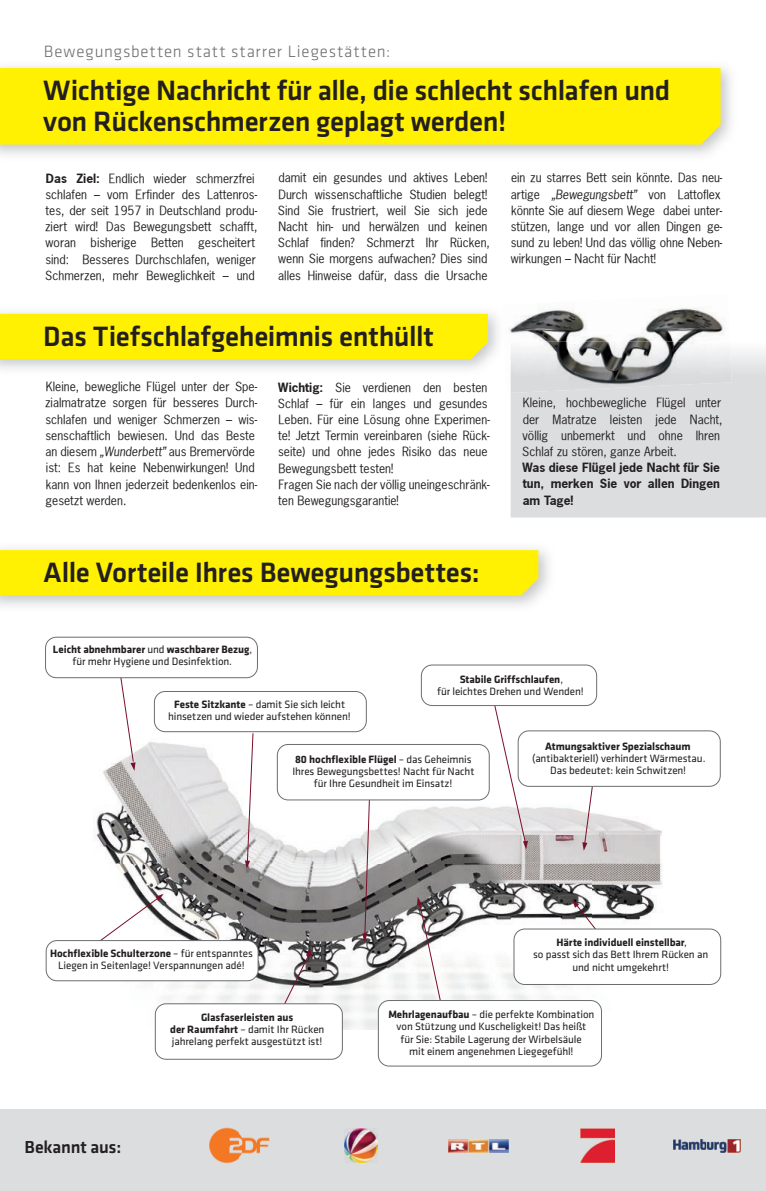
<style>
.page{position:relative;width:766px;height:1191px;background:#fff}
.page>*{position:absolute;margin:0;border:0;box-sizing:border-box;transform-origin:0 0}
.t1{font:500 29px/30.4px "Klavika";letter-spacing:-.015em;color:#231f20}
.t2{font:500 18px "Klavika";letter-spacing:-.01em;color:#231f20}
.t3{font:300 17px "Klavika";letter-spacing:.05em;color:#6c6d70}
.t4{font:12px/16.2px "News Gothic";color:#231f20}
.t5{font:700 12px/16.2px "News Gothic";color:#231f20;text-align:justify}
.t6{font:11px/12.2px "Klavika";letter-spacing:-.01em;color:#231f20;text-align:center}
.t7{font:700 11px "Klavika";letter-spacing:-.01em;color:#231f20}
.s1{font-weight:700}
.s2{font-style:italic}
</style>
<div class="page">
<div style="left:510px;top:351px;width:255px;height:166px;background:#dcdddf"></div>
<div style="left:0;top:314px;width:488px;height:45px;background:#fff101"></div>
<img style="left:0;top:66px;width:731px;height:89px">
<div style="left:0;top:68px;width:720px;height:77px;background:#fff101"></div>
<div style="left:0;top:550px;width:538px;height:45px;background:#fff101"></div>
<img style="left:509px;top:307px;width:216px;height:35px">
<img style="left:510px;top:342px;width:221px;height:51px">
<svg style="left:45px;top:636px;width:676px;height:430px"></svg>
<div style="left:0;top:1108px;width:765px;height:83px;background:#dcdddf"></div>
<img style="left:210px;top:1127px;width:59px;height:36px">
<img style="left:448px;top:1139px;width:60px;height:13px">
<img style="left:344px;top:1128px;width:34px;height:34px">
<img style="left:580px;top:1128px;width:34px;height:34px">
<img style="left:673px;top:1139px;width:67px;height:13px">
<h3 class="t3" style="left:44px;top:42px;width:348px">Bewegungsbetten statt starrer Liegestätten:</h3>
<h1 class="t1" style="left:43px;top:76px;width:628px">Wichtige Nachricht für alle, die schlecht schlafen und von Rückenschmerzen geplagt werden!</h1>
<p class="t4" style="left:45px;top:170px;width:214px"><span class="s1">Das Ziel:</span> Endlich wieder schmerzfrei schlafen – vom Erfinder des Lattenros&shy;tes, der seit 1957 in Deutschland produ&shy;ziert wird! Das Bewegungsbett schafft, woran bisherige Betten gescheitert sind: Besseres Durchschlafen, weniger Schmerzen, mehr Beweglichkeit – und</p>
<p class="t4" style="left:278px;top:170px;width:213px">damit ein gesundes und aktives Leben!<br>Durch wissenschaftliche Studien belegt!<br>Sind Sie frustriert, weil Sie sich jede Nacht hin- und herwälzen und keinen Schlaf finden? Schmerzt Ihr Rücken, wenn Sie morgens aufwachen? Dies sind alles Hinweise dafür, dass die Ursache</p>
<p class="t4" style="left:510px;top:170px;width:213px">ein zu starres Bett sein könnte. Das neu&shy;artige <span class="s2">„Bewegungsbett”</span> von Lattoflex könnte Sie auf diesem Wege dabei unter&shy;stützen, lange und vor allen Dingen ge&shy;sund zu leben! Und das völlig ohne Neben&shy;wirkungen – Nacht für Nacht!</p>
<h1 class="t1" style="left:43px;top:322px;width:392px">Das Tiefschlafgeheimnis enthüllt</h1>
<p class="t4" style="left:45px;top:378px;width:213px">Kleine, bewegliche Flügel unter der Spe&shy;zialmatratze sorgen für besseres Durch&shy;schlafen und weniger Schmerzen – wis&shy;senschaftlich bewiesen. Und das Beste an diesem <span class="s2">„Wunderbett”</span> aus Bremervörde ist: Es hat keine Nebenwirkungen! Und kann von Ihnen jederzeit bedenkenlos ein&shy;gesetzt werden.</p>
<p class="t4" style="left:278px;top:379px;width:213px"><span class="s1">Wichtig:</span> Sie verdienen den besten Schlaf – für ein langes und gesundes Leben. Für eine Lösung ohne Experimen&shy;te! Jetzt Termin vereinbaren (siehe Rück&shy;seite) und ohne jedes Risiko das neue Bewegungsbett testen!<br>Fragen Sie nach der völlig uneingeschränk&shy;ten Bewegungsgarantie!</p>
<h1 class="t1" style="left:43px;top:558px;width:438px">Alle Vorteile Ihres Bewegungsbettes:</h1>
<p class="t6" style="left:53px;top:643px;width:201px"><span class="s1">Leicht abnehmbarer</span> und <span class="s1">waschbarer Bezug</span>, für mehr Hygiene und Desinfektion.</p>
<p class="t4" style="left:522px;top:395px;width:202px">Kleine, hochbewegliche Flügel unter der Matratze leisten jede Nacht, völlig unbemerkt und ohne Ihren Schlaf zu stören, ganze Arbeit.</p>
<p class="t5" style="left:522px;top:459px;width:199px">Was diese Flügel jede Nacht für Sie tun, merken Sie vor allen Dingen am Tage!</p>
<p class="t6" style="left:168px;top:698px;width:184px"><span class="s1">Feste Sitzkante</span> – damit Sie sich leicht hinsetzen und wieder aufstehen können!</p>
<p class="t6" style="left:437px;top:673px;width:148px"><span class="s1">Stabile Griffschlaufen</span>,<br>für leichtes Drehen und Wenden!</p>
<p class="t6" style="left:292px;top:753px;width:184px"><span class="s1">80 hochflexible Flügel</span> – das Geheimnis<br>Ihres Bewegungsbettes! Nacht für Nacht für Ihre Gesundheit im Einsatz!</p>
<p class="t7" style="left:545px;top:740px;width:147px">Atmungsaktiver Spezialschaum</p>
<p class="t6" style="left:532px;top:752px;width:175px">(antibakteriell) verhindert Wärmestau.<br>Das bedeutet: kein Schwitzen!</p>
<p class="t6" style="left:50px;top:947px;width:204px"><span class="s1">Hochflexible Schulterzone</span> – für entspanntes<br>Liegen in Seitenlage! Verspannungen adé!</p>
<p class="t6" style="left:533px;top:936px;width:177px"><span class="s1">Härte individuell einstellbar</span>,<br>so passt sich das Bett Ihrem Rücken an und nicht umgekehrt!</p>
<h2 class="t2" style="left:25px;top:1137px;width:98px">Bekannt aus:</h2>
<p class="t6" style="left:170px;top:1011px;width:156px"><span class="s1">Glasfaserleisten aus<br>der Raumfahrt</span> – damit Ihr Rücken jahrelang perfekt ausgestützt ist!</p>
<p class="t6" style="left:388px;top:1008px;width:207px"><span class="s1">Mehrlagenaufbau</span> – die perfekte Kombination von Stützung und Kuscheligkeit! Das heißt<br>für Sie: Stabile Lagerung der Wirbelsäule<br>mit einem angenehmen Liegegefühl!</p>
</div>
